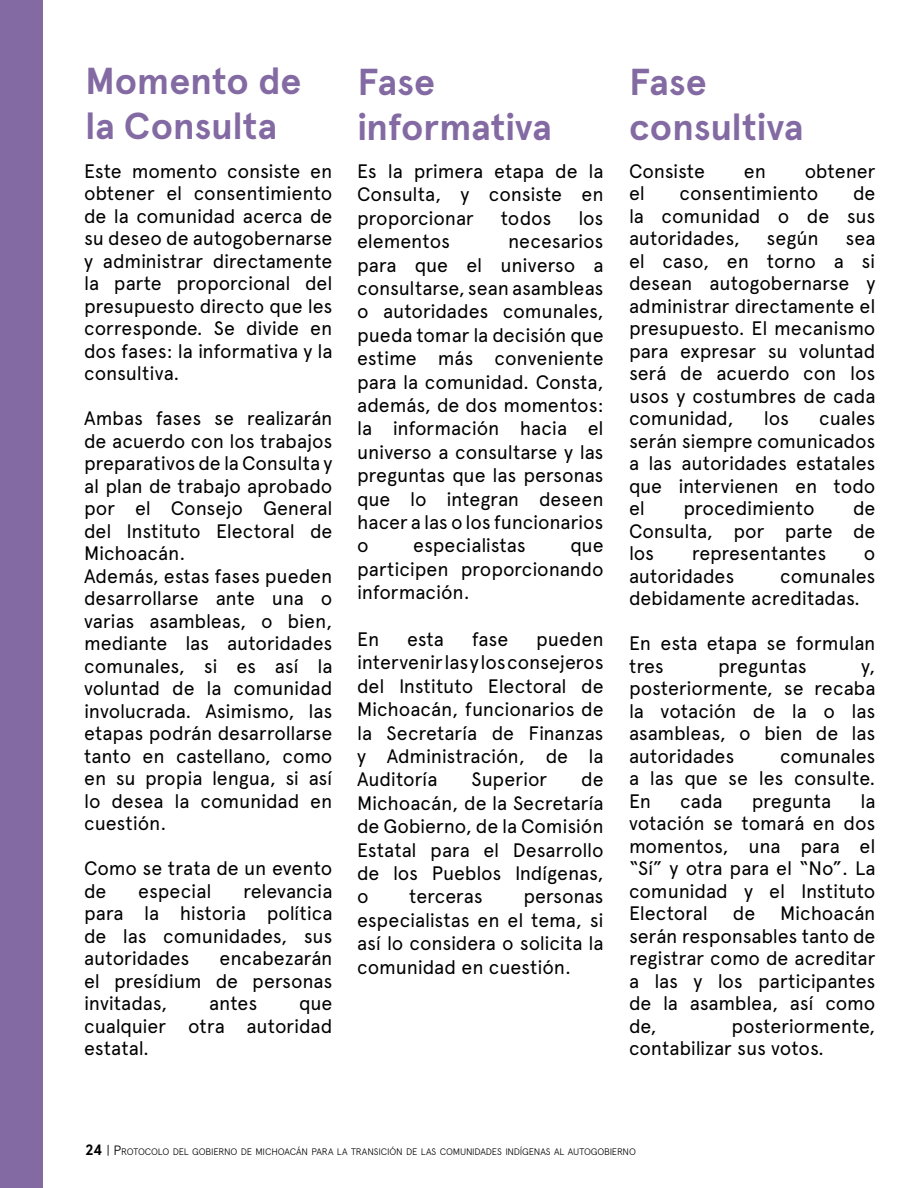
<style>
.page{position:relative;width:918px;height:1188px;background:#fff}
.page>*{position:absolute;margin:0;border:0;box-sizing:border-box;transform-origin:0 0}
.t1{font:700 37.5px/45px "Apercu";letter-spacing:-.005em;color:#836aa3}
.t2{font:19.5px/22.5px "Apercu";letter-spacing:-.01em;color:#000;text-align:justify}
.t3{font:300 9.45px "Apercu";letter-spacing:-.02em;color:#000}
.s1{font-weight:700;font-size:15px}
.s2{font-size:13.5px}
</style>
<div class="page">
<div style="left:0;top:0;width:43px;height:1188px;background:#836aa3"></div>
<h1 class="t1" style="left:85px;top:58px;width:218px">Momento de la Consulta</h1>
<h1 class="t1" style="left:629px;top:59px;width:176px">Fase consultiva</h1>
<p class="t2" style="left:84px;top:160px;width:250px">Este momento consiste en obtener el consentimiento de la comunidad acerca de su deseo de autogobernarse y administrar directamente la parte proporcional del presupuesto directo que les corresponde. Se divide en dos fases: la informativa y la consultiva.</p>
<p class="t2" style="left:84px;top:407px;width:250px;text-align:left">Ambas fases se realizarán de acuerdo con los trabajos preparativos de la Consulta y al plan de trabajo aprobado por el Consejo General del Instituto Electoral de<br>Michoacán.<br>Además, estas fases pueden desarrollarse ante una o varias asambleas, o bien, mediante las autoridades comunales, si es así la voluntad de la comunidad involucrada. Asimismo, las etapas podrán desarrollarse tanto en castellano, como en su propia lengua, si así lo desea la comunidad en cuestión.</p>
<p class="t2" style="left:84px;top:857px;width:250px">Como se trata de un evento de</p>
<h1 class="t1" style="left:357px;top:59px;width:196px">Fase informativa</h1>
<p class="t2" style="left:629px;top:160px;width:78px">Consiste</p>
<p class="t2" style="left:744px;top:160px;width:24px">en</p>
<p class="t2" style="left:805px;top:160px;width:72px">obtener</p>
<p class="t2" style="left:629px;top:182px;width:17px">el</p>
<p class="t2" style="left:680px;top:182px;width:140px">consentimiento</p>
<p class="t2" style="left:357px;top:159px;width:248px;line-height:23.4px">Es la primera etapa de la Consulta, y consiste en proporcionar</p>
<p class="t2" style="left:629px;top:182px;width:248px;text-indent:224px">de la comunidad o de sus autoridades,</p>
<p class="t2" style="left:501px;top:207px;width:52px">todos</p>
<p class="t2" style="left:578px;top:207px;width:27px">los</p>
<p class="t2" style="left:767px;top:227px;width:54px">según</p>
<p class="t2" style="left:357px;top:230px;width:94px">elementos</p>
<p class="t2" style="left:357px;top:230px;width:248px;line-height:23.4px;text-indent:151px">necesarios para que el universo a consultarse, sean asambleas o autoridades comunales, pueda tomar la decisión que estime más conveniente para la comunidad. Consta, además, de dos momentos: la información hacia el universo a consultarse y las preguntas que las personas que lo integran deseen hacer a las o los funcionarios o</p>
<p class="t2" style="left:629px;top:227px;width:248px;text-indent:216px">sea el caso, en torno a si desean autogobernarse y administrar directamente el presupuesto. El mecanismo para expresar su voluntad será de acuerdo con los usos y costumbres de cada comunidad,</p>
<p class="t2" style="left:629px;top:407px;width:248px;text-indent:190px">cuales serán siempre comunicados a las autoridades estatales que intervienen en todo el</p>
<p class="t2" style="left:764px;top:407px;width:27px">los</p>
<p class="t2" style="left:629px;top:497px;width:248px;text-indent:224px">de Consulta, por parte de los</p>
<p class="t2" style="left:683px;top:497px;width:133px">procedimiento</p>
<p class="t2" style="left:413px;top:534px;width:114px">especialistas</p>
<p class="t2" style="left:357px;top:534px;width:248px;line-height:23.4px;text-indent:213px">que participen proporcionando información.</p>
<p class="t2" style="left:357px;top:628px;width:24px">En</p>
<p class="t2" style="left:407px;top:628px;width:39px">esta</p>
<p class="t2" style="left:472px;top:628px;width:38px">fase</p>
<p class="t2" style="left:692px;top:542px;width:136px">representantes</p>
<p class="t2" style="left:864px;top:542px;width:13px">o</p>
<p class="t2" style="left:629px;top:565px;width:107px">autoridades</p>
<p class="t2" style="left:629px;top:565px;width:248px;text-indent:151px">comunales debidamente acreditadas.</p>
<p class="t2" style="left:629px;top:632px;width:248px">En esta etapa se formulan tres</p>
<p class="t2" style="left:357px;top:627px;width:248px;line-height:23.4px;text-indent:179px">pueden intervenir las y los consejeros del Instituto Electoral de Michoacán, funcionarios de la Secretaría de Finanzas y Administración, de la Auditoría</p>
<p class="t2" style="left:718px;top:655px;width:90px">preguntas</p>
<p class="t2" style="left:629px;top:655px;width:248px;text-indent:232px">y, posteriormente, se recaba la votación de la o las asambleas, o bien de las autoridades</p>
<p class="t2" style="left:629px;top:745px;width:248px;text-indent:151px">comunales a las que se les consulte.<br>En</p>
<p class="t2" style="left:357px;top:768px;width:248px;line-height:23.4px;text-indent:224px">de Michoacán, de la Secretaría de Gobierno, de la Comisión Estatal para el Desarrollo de los Pueblos Indígenas, o</p>
<p class="t2" style="left:472px;top:768px;width:77px">Superior</p>
<p class="t2" style="left:629px;top:790px;width:248px;text-indent:231px">la votación se tomará en dos momentos, una para el “Sí” y otra para el “No”. La comunidad y el Instituto Electoral</p>
<p class="t2" style="left:680px;top:790px;width:44px">cada</p>
<p class="t2" style="left:752px;top:790px;width:81px">pregunta</p>
<p class="t2" style="left:84px;top:880px;width:250px;text-indent:159px">relevancia para la historia política de las comunidades, sus autoridades</p>
<p class="t2" style="left:138px;top:880px;width:75px">especial</p>
<p class="t2" style="left:409px;top:885px;width:75px">terceras</p>
<p class="t2" style="left:357px;top:885px;width:248px;line-height:23.4px;text-indent:166px">personas especialistas en el tema, si así lo considera o solicita la comunidad en cuestión.</p>
<p class="t2" style="left:629px;top:902px;width:248px;text-indent:151px">Michoacán serán responsables tanto de registrar como de acreditar a las y los participantes de la asamblea, así como de,</p>
<p class="t2" style="left:733px;top:902px;width:24px">de</p>
<p class="t2" style="left:84px;top:947px;width:250px;text-indent:135px">encabezarán el presídium de personas invitadas,</p>
<p class="t2" style="left:209px;top:992px;width:50px">antes</p>
<p class="t2" style="left:84px;top:992px;width:250px;text-indent:215px">que cualquier otra autoridad estatal.</p>
<p class="t2" style="left:629px;top:1015px;width:248px;text-indent:102px">posteriormente, contabilizar sus votos.</p>
<p class="t3" style="left:85px;top:1146px;width:552px"><span class="s1">24</span> <span class="s2">| P</span>ROTOCOLO DEL GOBIERNO DE MICHOACÁN PARA LA TRANSICIÓN DE LAS COMUNIDADES INDÍGENAS AL AUTOGOBIERNO</p>
</div>
